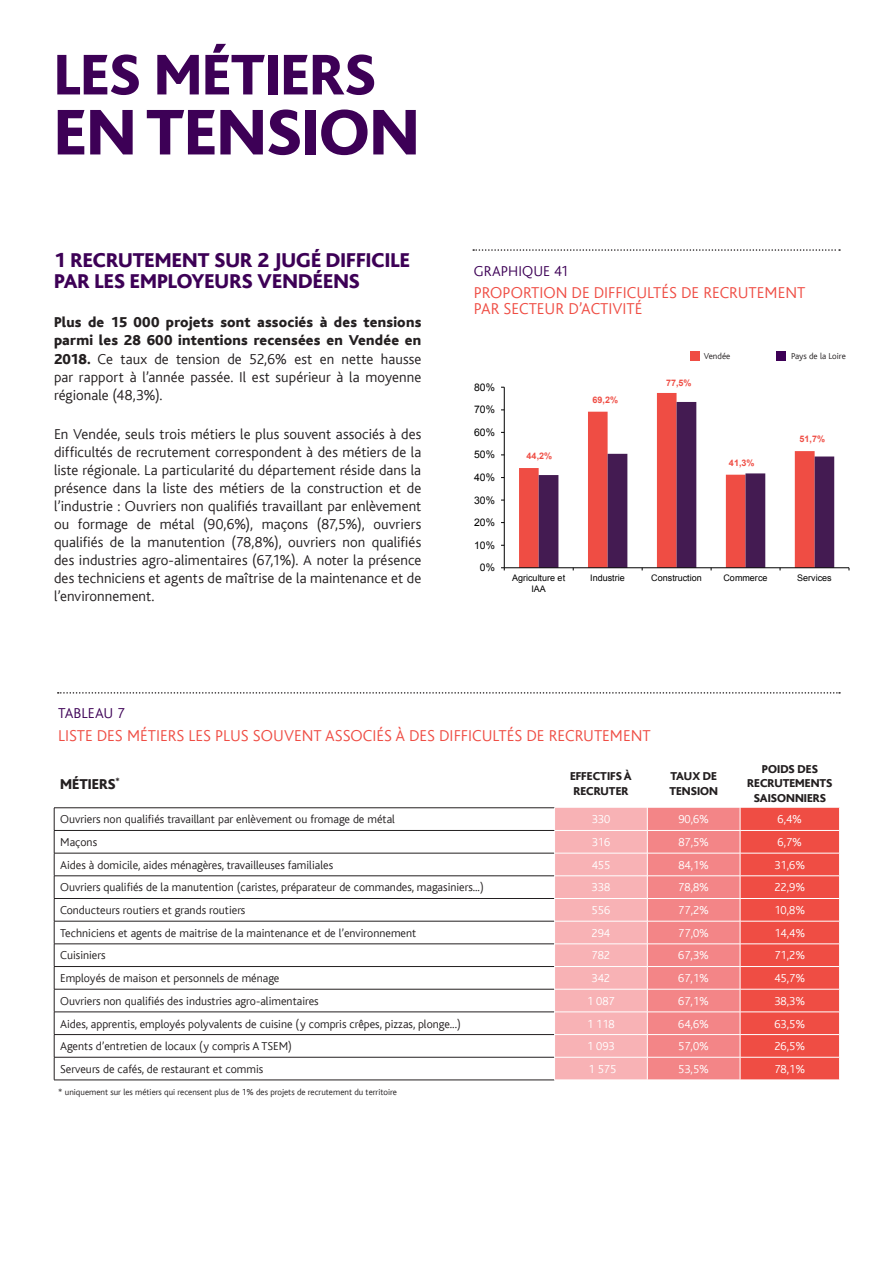
<style>
.page{position:relative;width:893px;height:1263px;background:#fff}
.page>*{position:absolute;margin:0;border:0;box-sizing:border-box;transform-origin:0 0}
.t1{font:800 67.5px "Bliss";color:#3d0056}
.t2{font:800 60px "Bliss";color:#3d0056}
.t3{font:800 21px/21px "Bliss";letter-spacing:.005em;color:#3d0056}
.t4{font:300 16.5px "Bliss";color:#ef4d44}
.t5{font:300 15px/18px "Bliss";letter-spacing:.005em;color:#231f20;text-align:justify}
.t6{font:300 15px "Bliss";color:#3d0056}
.t7{font:800 15px "Bliss";color:#231f20}
.t8{font:300 12px "Bliss";color:#231f20}
.t9{font:300 12px "Bliss";color:#fff}
.t10{font:800 12px/14.4px "Bliss";color:#231f20}
.t11{font:10.5px "Arial";letter-spacing:-.005em;color:#000}
.t12{font:300 9px "Bliss";color:#231f20}
.t13{font:9px/10.2px "Arial";color:#000;text-align:center}
.t14{font:700 9px "Arial";letter-spacing:.005em;color:#ef4d44}
.s1{font-weight:800}
</style>
<div class="page">
<svg style="left:519px;top:393px;width:158px;height:174px"></svg>
<svg style="left:539px;top:402px;width:295px;height:165px"></svg>
<hr style="left:504px;top:387px;width:1px;height:181px;background:#000">
<hr style="left:504px;top:567px;width:345px;height:1px;background:#000">
<svg style="left:58px;top:692px;width:782px;height:2px"></svg>
<hr style="left:54px;top:853px;width:500px;height:1px;background:#231f20">
<hr style="left:54px;top:875px;width:500px;height:1px;background:#231f20">
<hr style="left:54px;top:898px;width:500px;height:1px;background:#231f20">
<hr style="left:54px;top:921px;width:500px;height:1px;background:#231f20">
<hr style="left:54px;top:943px;width:500px;height:1px;background:#231f20">
<hr style="left:54px;top:966px;width:500px;height:1px;background:#231f20">
<hr style="left:54px;top:989px;width:500px;height:1px;background:#231f20">
<hr style="left:54px;top:1012px;width:500px;height:1px;background:#231f20">
<hr style="left:54px;top:1034px;width:500px;height:1px;background:#231f20">
<hr style="left:54px;top:1057px;width:500px;height:1px;background:#231f20">
<hr style="left:54px;top:1080px;width:500px;height:1px;background:#231f20">
<hr style="left:54px;top:807px;width:500px;height:1px;background:#231f20">
<svg style="left:54px;top:808px;width:1px;height:272px"></svg>
<hr style="left:54px;top:830px;width:500px;height:1px;background:#231f20">
<svg style="left:554px;top:808px;width:286px;height:272px;background:#f38785"></svg>
<svg style="left:473px;top:249px;width:367px;height:2px"></svg>
<div style="left:776px;top:351px;width:10px;height:10px;background:#3d0056"></div>
<div style="left:690px;top:351px;width:9px;height:10px;background:#ef4d44"></div>
<h2 class="t2" style="left:54px;top:44px;width:323px">LES MÉTIERS</h2>
<h1 class="t1" style="left:54px;top:97px;width:367px">EN TENSION</h1>
<h3 class="t3" style="left:54px;top:250px;width:357px">1 RECRUTEMENT SUR 2 JUGÉ DIFFICILE<br>PAR LES EMPLOYEURS VENDÉENS</h3>
<p class="t5" style="left:54px;top:314px;width:369px"><span class="s1">PLUS DE 15 000 PROJETS SONT ASSOCIÉS À DES TENSIONS PARMI LES 28 600 INTENTIONS RECENSÉES EN VENDÉE EN 2018.</span> Ce taux de tension de 52,6% est en nette hausse par rapport à l’année passée. Il est supérieur à la moyenne régionale (48,3%).</p>
<p class="t5" style="left:54px;top:425px;width:369px">En Vendée, seuls trois métiers le plus souvent associés à des difficultés de recrutement correspondent à des métiers de la liste régionale. La particularité du département réside dans la présence dans la liste des métiers de la construction et de l’industrie : Ouvriers non qualifiés travaillant par enlèvement ou formage de métal (90,6%), maçons (87,5%), ouvriers qualifiés de la manutention (78,8%), ouvriers non qualifiés des industries agro-alimentaires (67,1%). A noter la présence des techniciens et agents de maîtrise de la maintenance et de l’environnement.</p>
<p class="t6" style="left:474px;top:263px;width:96px">Graphi que 41</p>
<p class="t4" style="left:474px;top:284px;width:19px">Proportion</p>
<p class="t4" style="left:572px;top:284px;width:31px">de difficult</p>
<p class="t4" style="left:661px;top:284px;width:53px">ésde recrutement</p>
<p class="t4" style="left:474px;top:300px;width:40px">par secteur</p>
<p class="t4" style="left:568px;top:300px;width:31px">d’activit</p>
<p class="t4" style="left:635px;top:300px;width:9px">é</p>
<p class="t11" style="left:474px;top:380px;width:22px">80%</p>
<p class="t11" style="left:474px;top:403px;width:22px">70%</p>
<p class="t11" style="left:474px;top:425px;width:22px">60%</p>
<p class="t11" style="left:474px;top:448px;width:22px">50%</p>
<p class="t11" style="left:474px;top:470px;width:22px">40%</p>
<p class="t11" style="left:474px;top:493px;width:22px">30%</p>
<p class="t11" style="left:474px;top:515px;width:22px">20%</p>
<p class="t11" style="left:474px;top:538px;width:22px">10%</p>
<p class="t11" style="left:480px;top:561px;width:17px">0%</p>
<p class="t14" style="left:527px;top:450px;width:27px">44,2%</p>
<p class="t14" style="left:593px;top:394px;width:27px">69,2%</p>
<p class="t14" style="left:666px;top:377px;width:27px">77,5%</p>
<p class="t12" style="left:704px;top:352px;width:28px">Vendée</p>
<p class="t12" style="left:791px;top:352px;width:56px">Pays de la Loire</p>
<p class="t14" style="left:729px;top:457px;width:27px">41,3%</p>
<p class="t14" style="left:799px;top:433px;width:27px">51,7%</p>
<p class="t13" style="left:512px;top:573px;width:55px">Agriculture et<br>IAA</p>
<p class="t13" style="left:590px;top:573px;width:36px">Industrie</p>
<p class="t13" style="left:651px;top:573px;width:52px">Construction</p>
<p class="t13" style="left:723px;top:573px;width:46px">Commerce</p>
<p class="t13" style="left:797px;top:573px;width:36px">Services</p>
<p class="t6" style="left:58px;top:706px;width:68px">tableau 7</p>
<p class="t4" style="left:58px;top:727px;width:8px">liste</p>
<p class="t4" style="left:97px;top:727px;width:9px">des</p>
<p class="t4" style="left:127px;top:727px;width:29px">métiers</p>
<p class="t4" style="left:188px;top:727px;width:36px">les plus</p>
<p class="t4" style="left:253px;top:727px;width:11px">souvent</p>
<p class="t4" style="left:325px;top:727px;width:19px">associ</p>
<p class="t4" style="left:377px;top:727px;width:42px">és à des</p>
<p class="t4" style="left:439px;top:727px;width:9px">difficult</p>
<p class="t4" style="left:507px;top:727px;width:53px">ésde recrutement</p>
<p class="t7" style="left:60px;top:776px;width:61px">MÉTIERS<sup>*</sup></p>
<p class="t10" style="left:570px;top:769px;width:63px">EFFECTIFS À<br>RECRUTER</p>
<p class="t10" style="left:669px;top:769px;width:50px">TAUX DE<br>TENSION</p>
<p class="t10" style="left:747px;top:762px;width:87px;text-align:center">POIDS DES<br>RECRUTEMENTS<br>SAISONNIERS</p>
<p class="t8" style="left:60px;top:813px;width:336px">Ouvriers non qualifiés travaillant par enlèvement ou fromage de métal</p>
<p class="t9" style="left:592px;top:813px;width:20px">330</p>
<p class="t9" style="left:678px;top:813px;width:32px">90,6%</p>
<p class="t9" style="left:778px;top:813px;width:26px">6,4%</p>
<p class="t8" style="left:60px;top:836px;width:38px">Maçons</p>
<p class="t9" style="left:592px;top:836px;width:20px">316</p>
<p class="t9" style="left:678px;top:836px;width:32px">87,5%</p>
<p class="t9" style="left:778px;top:836px;width:26px">6,7%</p>
<p class="t8" style="left:60px;top:858px;width:274px">Aides à domicile, aides ménagères, travailleuses familiales</p>
<p class="t9" style="left:592px;top:858px;width:20px">455</p>
<p class="t9" style="left:678px;top:858px;width:32px">84,1%</p>
<p class="t9" style="left:774px;top:858px;width:32px">31,6%</p>
<p class="t8" style="left:60px;top:881px;width:425px">Ouvriers qualifiés de la manutention (caristes, préparateur de commandes, magasiniers...)</p>
<p class="t9" style="left:592px;top:881px;width:20px">338</p>
<p class="t9" style="left:678px;top:881px;width:32px">78,8%</p>
<p class="t9" style="left:774px;top:881px;width:32px">22,9%</p>
<p class="t8" style="left:60px;top:904px;width:187px">Conducteurs routiers et grands routiers</p>
<p class="t9" style="left:592px;top:904px;width:20px">556</p>
<p class="t9" style="left:678px;top:904px;width:32px">77,2%</p>
<p class="t9" style="left:774px;top:904px;width:32px">10,8%</p>
<p class="t8" style="left:60px;top:926px;width:358px">Techniciens et agents de maitrise de la maintenance et de l’environnement</p>
<p class="t9" style="left:592px;top:926px;width:20px">294</p>
<p class="t9" style="left:678px;top:926px;width:32px">77,0%</p>
<p class="t9" style="left:774px;top:926px;width:32px">14,4%</p>
<p class="t8" style="left:60px;top:949px;width:47px">Cuisiniers</p>
<p class="t9" style="left:592px;top:949px;width:20px">782</p>
<p class="t9" style="left:678px;top:949px;width:32px">67,3%</p>
<p class="t9" style="left:774px;top:949px;width:32px">71,2%</p>
<p class="t8" style="left:60px;top:972px;width:221px">Employés de maison et personnels de ménage</p>
<p class="t9" style="left:592px;top:972px;width:20px">342</p>
<p class="t9" style="left:678px;top:972px;width:32px">67,1%</p>
<p class="t9" style="left:774px;top:972px;width:32px">45,7%</p>
<p class="t8" style="left:60px;top:994px;width:260px">Ouvriers non qualifiés des industries agro-alimentaires</p>
<p class="t9" style="left:587px;top:994px;width:29px">1 087</p>
<p class="t9" style="left:678px;top:994px;width:32px">67,1%</p>
<p class="t9" style="left:774px;top:994px;width:32px">38,3%</p>
<p class="t8" style="left:60px;top:1017px;width:402px">Aides, apprentis, employés polyvalents de cuisine (y compris crêpes, pizzas, plonge...)</p>
<p class="t9" style="left:587px;top:1017px;width:29px">1 118</p>
<p class="t9" style="left:678px;top:1017px;width:32px">64,6%</p>
<p class="t9" style="left:774px;top:1017px;width:32px">63,5%</p>
<p class="t8" style="left:60px;top:1040px;width:233px">Agents d’entretien de locaux (y compris A TSEM)</p>
<p class="t9" style="left:587px;top:1040px;width:29px">1 093</p>
<p class="t9" style="left:678px;top:1040px;width:32px">57,0%</p>
<p class="t9" style="left:774px;top:1040px;width:32px">26,5%</p>
<p class="t8" style="left:60px;top:1062px;width:205px">Serveurs de cafés, de restaurant et commis</p>
<p class="t9" style="left:588px;top:1062px;width:29px">1 575</p>
<p class="t9" style="left:678px;top:1062px;width:32px">53,5%</p>
<p class="t9" style="left:774px;top:1062px;width:32px">78,1%</p>
<p class="t12" style="left:58px;top:1087px;width:340px">* uniquement sur les métiers qui recensent plus de 1% des projets de recrutement du territoire</p>
</div>
